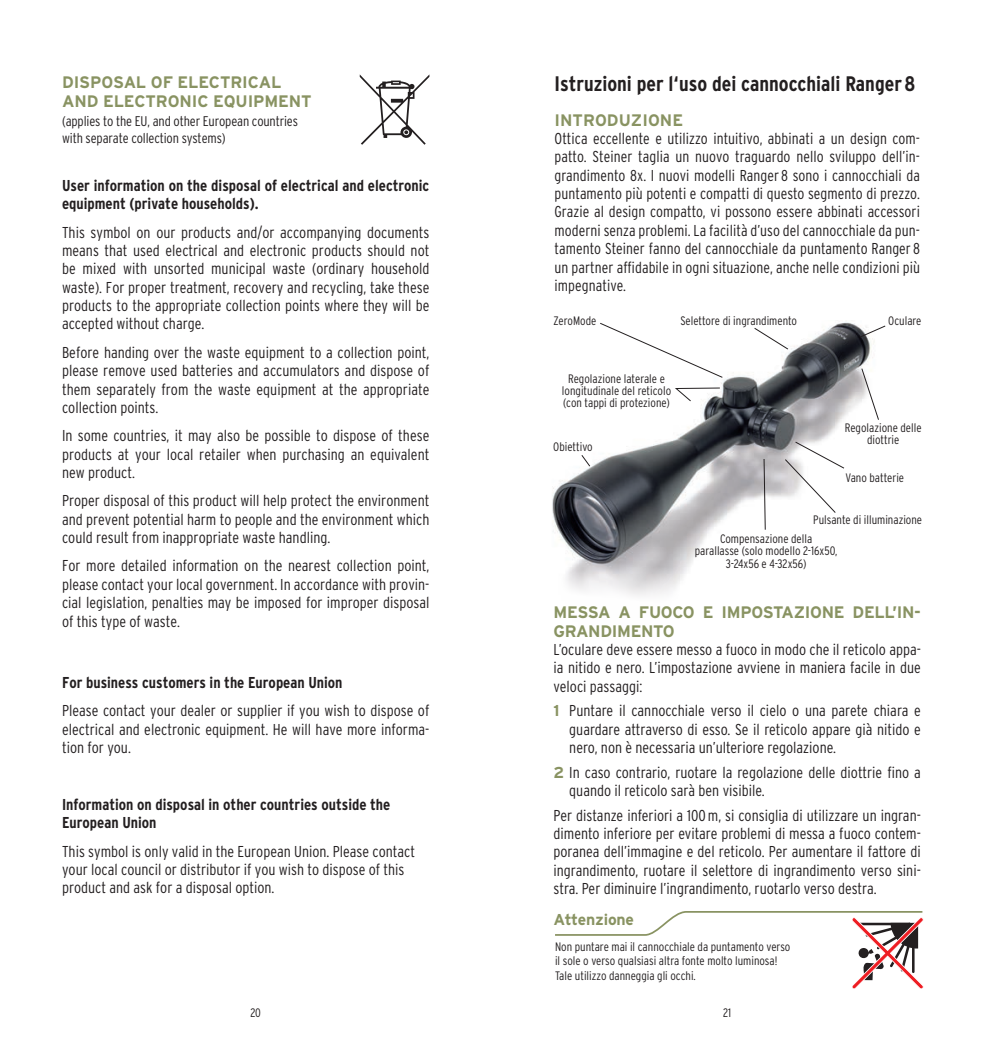
<style>
.page{position:relative;width:983px;height:1042px;background:#fff}
.page>*{position:absolute;margin:0;border:0;box-sizing:border-box;transform-origin:0 0}
.t1{font:700 condensed 21px "Interstate";color:#231f20}
.t2{font:700 16.62px/18.4px "Interstate";letter-spacing:-.015em;color:#899362}
.t3{font:300 condensed 15.75px/18.4px "Interstate";color:#231f20;text-align:justify}
.t4{font:700 condensed 15.75px/18.4px "Interstate";color:#231f20}
.t5{font:700 15.75px "Interstate";letter-spacing:-.01em;color:#899362}
.t6{font:300 condensed 14px/16.8px "Interstate";letter-spacing:-.01em;color:#231f20}
.t7{font:300 condensed 12.25px/12.2px "Interstate";color:#231f20;text-align:center}
.s1{font-weight:700;font-stretch:normal;color:#899362}
</style>
<div class="page">
<img style="left:552px;top:322px;width:323px;height:274px">
<svg style="left:555px;top:911px;width:368px;height:78px"></svg>
<svg style="left:359px;top:74px;width:70px;height:71px"></svg>
<svg style="left:858px;top:325px;width:28px;height:13px"></svg>
<svg style="left:860px;top:367px;width:19px;height:54px"></svg>
<svg style="left:753px;top:327px;width:35px;height:23px"></svg>
<svg style="left:763px;top:458px;width:3px;height:72px"></svg>
<svg style="left:580px;top:454px;width:11px;height:13px"></svg>
<svg style="left:673px;top:387px;width:47px;height:15px"></svg>
<svg style="left:599px;top:322px;width:124px;height:56px"></svg>
<svg style="left:783px;top:441px;width:61px;height:73px"></svg>
<p class="t2" style="left:62px;top:73px;width:251px">DISPOSAL OF ELECTRICAL<br>AND ELECTRONIC EQUIPMENT</p>
<p class="t6" style="left:62px;top:112px;width:237px">(applies to the EU, and other European countries with separate collection systems)</p>
<p class="t4" style="left:62px;top:176px;width:369px">User information on the disposal of electrical and electronic equipment (private households).</p>
<p class="t3" style="left:62px;top:223px;width:369px">This symbol on our products and/or accompanying documents means that used electrical and electronic products should not be mixed with unsorted municipal waste (ordinary household waste). For proper treatment, recovery and recycling, take these products to the appropriate collection points where they will be accepted without charge.</p>
<p class="t3" style="left:62px;top:343px;width:369px">Before handing over the waste equipment to a collection point, please remove used batteries and accumulators and dispose of them separately from the waste equipment at the appropriate collection points.</p>
<p class="t3" style="left:62px;top:426px;width:369px">In some countries, it may also be possible to dispose of these products at your local retailer when purchasing an equivalent new product.</p>
<p class="t3" style="left:62px;top:491px;width:369px">Proper disposal of this product will help protect the environment and prevent potential harm to people and the environment which could result from inappropriate waste handling.</p>
<p class="t3" style="left:62px;top:556px;width:369px">For more detailed information on the nearest collection point, please contact your local government. In accordance with provin&shy;cial legislation, penalties may be imposed for improper disposal of this type of waste.</p>
<p class="t4" style="left:62px;top:673px;width:282px">For business customers in the European Union</p>
<p class="t3" style="left:62px;top:701px;width:369px">Please contact your dealer or supplier if you wish to dispose of electrical and electronic equipment. He will have more informa&shy;tion for you.</p>
<p class="t4" style="left:62px;top:795px;width:330px">Information on disposal in other countries outside the<br>European Union</p>
<p class="t3" style="left:62px;top:841px;width:354px;text-align:left">This symbol is only valid in the European Union. Please contact your local council or distributor if you wish to dispose of this product and ask for a disposal option.</p>
<h1 class="t1" style="left:554px;top:72px;width:362px">Istruzioni per l‘uso dei cannocchiali Ranger8</h1>
<p class="t2" style="left:554px;top:110px;width:130px">INTRODUZIONE</p>
<p class="t3" style="left:554px;top:129px;width:367px">Ottica eccellente e utilizzo intuitivo, abbinati a un design com&shy;patto. Steiner taglia un nuovo traguardo nello sviluppo dell’in&shy;grandimento 8x. I nuovi modelli Ranger 8 sono i cannocchiali da puntamento più potenti e compatti di questo segmento di prezzo.<br>Grazie al design compatto, vi possono essere abbinati accessori moderni senza problemi. La facilità d’uso del cannocchiale da pun&shy;tamento Steiner fanno del cannocchiale da puntamento Ranger 8 un partner affidabile in ogni situazione, anche nelle condizioni più impegnative.</p>
<p class="t7" style="left:553px;top:315px;width:44px">ZeroMode</p>
<p class="t7" style="left:680px;top:315px;width:118px">Selettore di ingrandimento</p>
<p class="t7" style="left:888px;top:315px;width:35px">Oculare</p>
<p class="t7" style="left:562px;top:372px;width:111px">Regolazione laterale e longitudinale del reticolo (con tappi di protezione)</p>
<p class="t7" style="left:553px;top:441px;width:41px">Obiettivo</p>
<p class="t7" style="left:844px;top:421px;width:78px">Regolazione delle diottrie</p>
<p class="t7" style="left:845px;top:471px;width:60px">Vano batterie</p>
<p class="t7" style="left:813px;top:514px;width:110px">Pulsante di illuminazione</p>
<p class="t7" style="left:694px;top:532px;width:144px">Compensazione della<br>parallasse (solo modello 2-16x50,<br>3-24x56 e 4-32x56)</p>
<p class="t2" style="left:553px;top:603px;width:369px">MESSA A FUOCO E IMPOSTAZIONE DELL’IN-<br>GRANDIMENTO</p>
<p class="t3" style="left:553px;top:640px;width:369px">L’oculare deve essere messo a fuoco in modo che il reticolo appa&shy;ia nitido e nero. L’impostazione avviene in maniera facile in due veloci passaggi:</p>
<p class="t3" style="left:569px;top:701px;width:353px;text-indent:-16px"><span class="s1">1</span> Puntare il cannocchiale verso il cielo o una parete chiara e guardare attraverso di esso. Se il reticolo appare già nitido e nero, non è necessaria un’ulteriore regolazione.</p>
<p class="t3" style="left:569px;top:763px;width:353px;text-indent:-16px"><span class="s1">2</span> In caso contrario, ruotare la regolazione delle diottrie fino a quando il reticolo sarà ben visibile.</p>
<p class="t3" style="left:553px;top:806px;width:369px">Per distanze inferiori a 100m, si consiglia di utilizzare un ingran&shy;dimento inferiore per evitare problemi di messa a fuoco contem&shy;poranea dell’immagine e del reticolo. Per aumentare il fattore di ingrandimento, ruotare il selettore di ingrandimento verso sini&shy;stra. Per diminuire l’ingrandimento, ruotarlo verso destra.</p>
<p class="t5" style="left:553px;top:910px;width:82px">Attenzione</p>
<p class="t7" style="left:555px;top:939px;width:237px;line-height:14.7px;text-align:left">Non puntare mai il cannocchiale da puntamento verso il sole o verso qualsiasi altra fonte molto luminosa!<br>Tale utilizzo danneggia gli occhi.</p>
<p class="t7" style="left:250px;top:1006px;width:12px">20</p>
<p class="t7" style="left:723px;top:1006px;width:10px">21</p>
</div>
